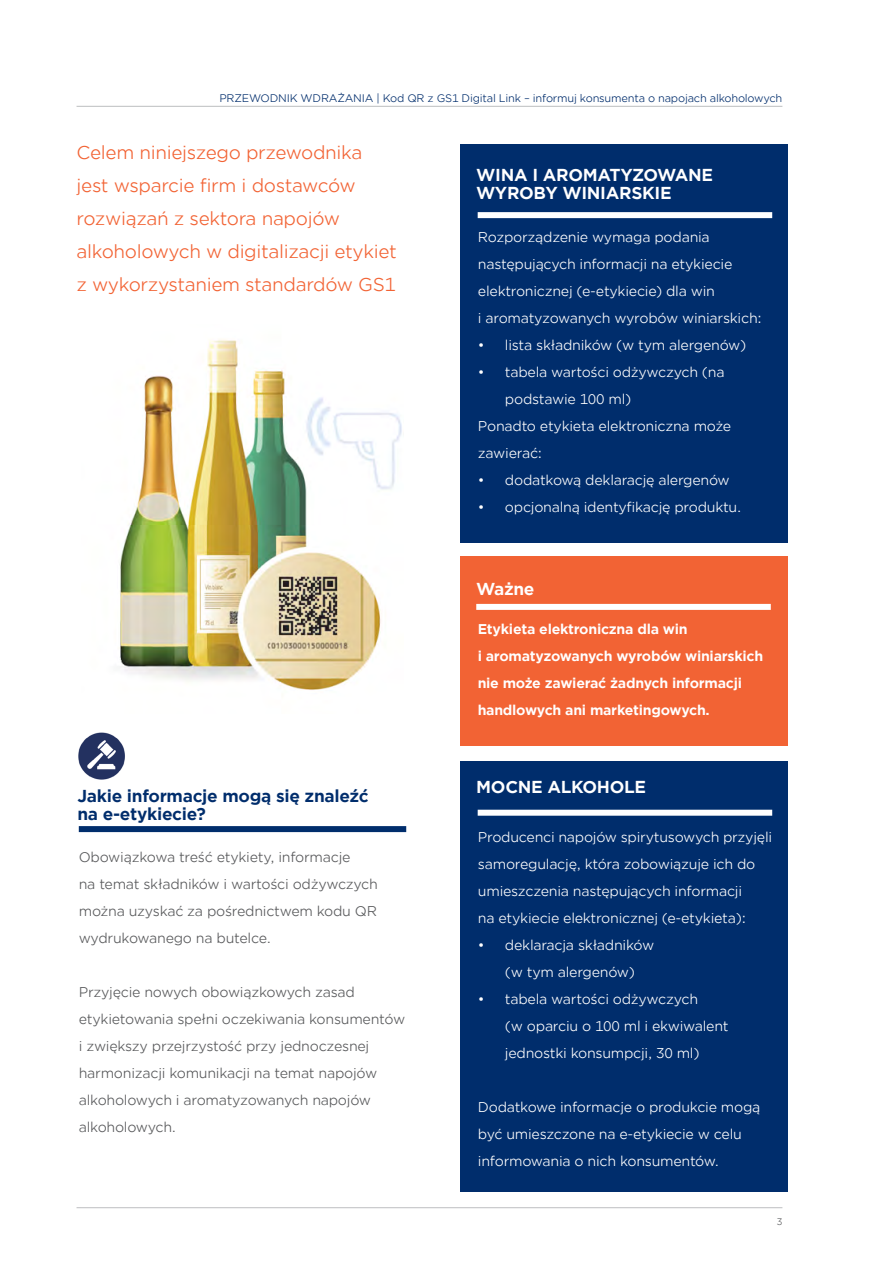
<style>
.page{position:relative;width:893px;height:1263px;background:#fff}
.page>*{position:absolute;margin:0;border:0;box-sizing:border-box;transform-origin:0 0}
.t1{font:18px/33px "Gotham Office";letter-spacing:-.02em;color:#f26334}
.t2{font:700 16.5px/18px "Gotham Office";letter-spacing:-.02em;color:#fff}
.t3{font:700 16.5px/18px "Gotham Office";letter-spacing:-.02em;color:#002d6c}
.t4{font:13.5px/27px "Gotham Office";letter-spacing:-.02em;color:#fff}
.t5{font:13.5px/27px "Gotham Office";letter-spacing:-.02em;color:#58595b}
.t6{font:700 13.5px/27px "Gotham Office";letter-spacing:-.02em;color:#fff}
.t7{font:10.5px "Gotham Office";letter-spacing:-.02em;color:#002d6c}
.t8{font:9px "Gotham Office";color:#58595b}
</style>
<div class="page">
<hr style="left:77px;top:106px;width:705px;height:1px;background:#bcbec0">
<hr style="left:77px;top:1207px;width:705px;height:1px;background:#bcbec0">
<div style="left:461px;top:145px;width:327px;height:398px;background:#002d6c"></div>
<div style="left:461px;top:761px;width:327px;height:431px;background:#002d6c"></div>
<div style="left:461px;top:557px;width:327px;height:189px;background:#f26334"></div>
<img style="left:120px;top:340px;width:282px;height:350px">
<img style="left:78px;top:732px;width:47px;height:48px">
<div style="left:79px;top:826px;width:327px;height:6px;background:#002d6c"></div>
<div style="left:478px;top:212px;width:294px;height:6px;background:#fff"></div>
<div style="left:478px;top:810px;width:294px;height:6px;background:#fff"></div>
<div style="left:476px;top:604px;width:295px;height:6px;background:#fff"></div>
<p class="t7" style="left:219px;top:91px;width:564px">PRZEWODNIK WDRAŻANIA | Kod QR z GS1 Digital Link – informuj konsumenta o napojach alkoholowych</p>
<h1 class="t1" style="left:77px;top:136px;width:322px">Celem niniejszego przewodnika jest wsparcie firm i dostawców rozwiązań z sektora napojów alkoholowych w digitalizacji etykiet z wykorzystaniem standardów GS1</h1>
<p class="t3" style="left:77px;top:786px;width:293px">Jakie informacje mogą się znaleźć na e-etykiecie?</p>
<p class="t5" style="left:79px;top:843px;width:301px">Obowiązkowa treść etykiety, informacje<br>na temat składników i wartości odżywczych można uzyskać za pośrednictwem kodu QR wydrukowanego na butelce.</p>
<p class="t5" style="left:79px;top:978px;width:328px">Przyjęcie nowych obowiązkowych zasad etykietowania spełni oczekiwania konsumentów i zwiększy przejrzystość przy jednoczesnej harmonizacji komunikacji na temat napojów alkoholowych i aromatyzowanych napojów alkoholowych.</p>
<p class="t2" style="left:476px;top:165px;width:238px">WINA I AROMATYZOWANE<br>WYROBY WINIARSKIE</p>
<p class="t4" style="left:478px;top:223px;width:285px">Rozporządzenie wymaga podania następujących informacji na etykiecie elektronicznej (e-etykiecie) dla win<br>i aromatyzowanych wyrobów winiarskich:</p>
<p class="t4" style="left:478px;top:331px;width:270px">• lista składników (w tym alergenów)</p>
<p class="t4" style="left:478px;top:358px;width:248px">• tabela wartości odżywczych (na</p>
<p class="t4" style="left:505px;top:385px;width:128px">podstawie 100 ml)</p>
<p class="t4" style="left:478px;top:412px;width:255px">Ponadto etykieta elektroniczna może</p>
<p class="t4" style="left:478px;top:439px;width:66px">zawierać:</p>
<p class="t4" style="left:478px;top:466px;width:253px">• dodatkową deklarację alergenów</p>
<p class="t4" style="left:478px;top:493px;width:265px">• opcjonalną identyfikację produktu.</p>
<p class="t2" style="left:476px;top:579px;width:60px">Ważne</p>
<p class="t6" style="left:478px;top:616px;width:287px">Etykieta elektroniczna dla win<br>i aromatyzowanych wyrobów winiarskich nie może zawierać żadnych informacji handlowych ani marketingowych.</p>
<p class="t2" style="left:476px;top:777px;width:171px">MOCNE ALKOHOLE</p>
<p class="t4" style="left:478px;top:823px;width:296px">Producenci napojów spirytusowych przyjęli samoregulację, która zobowiązuje ich do umieszczenia następujących informacji<br>na etykiecie elektronicznej (e-etykieta):</p>
<p class="t4" style="left:478px;top:931px;width:178px;text-align:center">• deklaracja składników (w tym alergenów)</p>
<p class="t4" style="left:505px;top:985px;width:225px;text-indent:-27px">• tabela wartości odżywczych<br>(w oparciu o 100 ml i ekwiwalent jednostki konsumpcji, 30 ml)</p>
<p class="t4" style="left:478px;top:1093px;width:284px">Dodatkowe informacje o produkcie mogą być umieszczone na e-etykiecie w celu informowania o nich konsumentów.</p>
<p class="t8" style="left:777px;top:1215px;width:7px">3</p>
</div>
